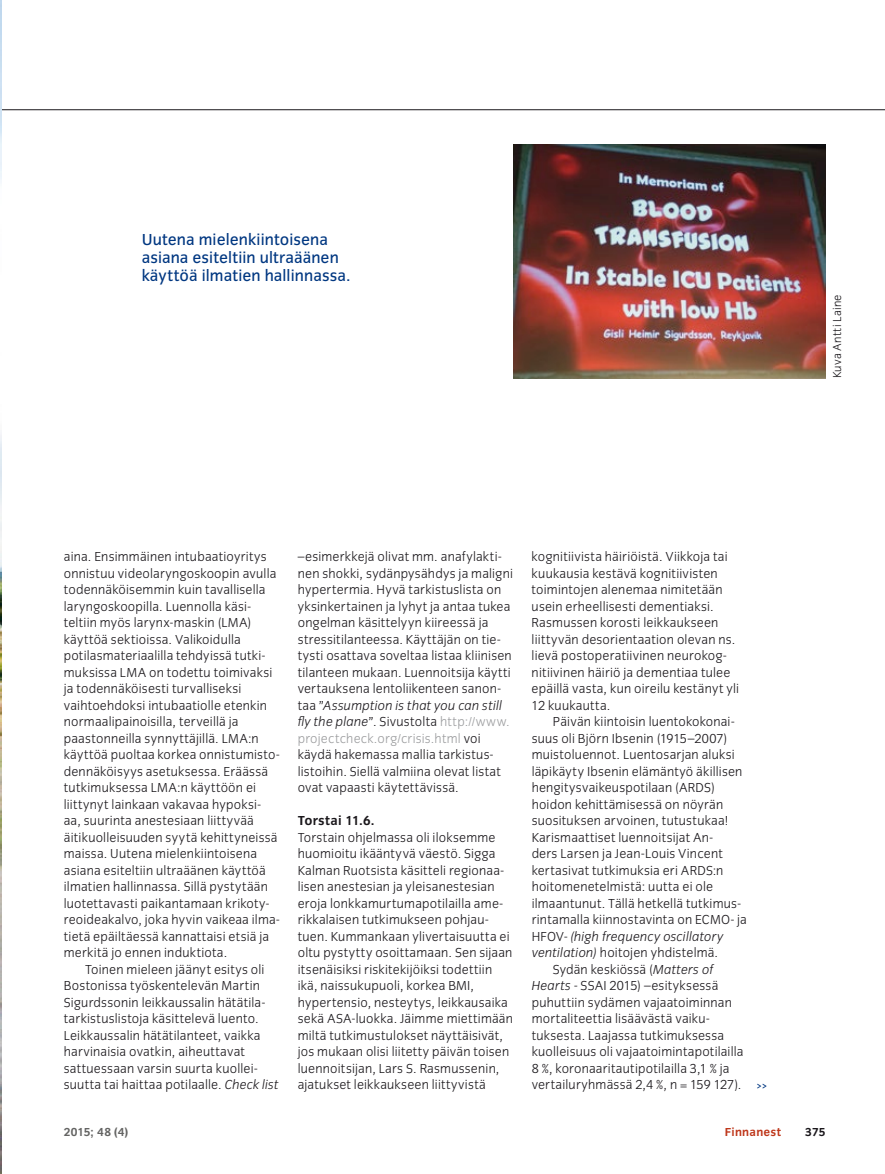
<style>
.page{position:relative;width:885px;height:1174px;background:#fff}
.page>*{position:absolute;margin:0;border:0;box-sizing:border-box;transform-origin:0 0}
.t1{font:16.5px/18px "Congress Sans";letter-spacing:.005em;color:#003781}
.t2{font:300 13.5px/16.5px "Congress Sans";letter-spacing:.015em;color:#1a171b}
.t3{font:italic 300 13.5px "Congress Sans";letter-spacing:.01em;color:#1a171b}
.t4{font:700 13.5px "Congress Sans";letter-spacing:.015em;color:#1a171b}
.t5{font:300 12px "Congress Sans";letter-spacing:.02em;color:#1a171b}
.t6{font:700 12px "Congress Sans";letter-spacing:.015em;color:#646463}
.t7{font:700 12px "Congress Sans";letter-spacing:.02em;color:#be371b}
.t8{font:700 12px "Congress Sans";color:#1a171b}
.t9{font:700 12px "Adobe Caslon Pro";color:#003781}
.s1{font-style:italic}
.s2{color:#9c9d9f}
.s3{font-style:normal}
</style>
<div class="page">
<img style="left:513px;top:145px;width:312px;height:233px">
<hr style="left:0;top:109px;width:884px;height:1px;background:#1a171b">
<img style="left:0;top:0;width:1px;height:1174px">
<p class="t1" style="left:142px;top:231px;width:210px">Uutena mielenkiintoisena asiana esiteltiin ultraäänen käyttöä ilmatien hallinnassa.</p>
<p class="t5" style="left:830px;top:378px;width:85px;rotate:-90deg">Kuva Antti Laine</p>
<p class="t2" style="left:64px;top:548px;width:217px">aina. Ensimmäinen intubaatioyritys onnistuu videolaryngoskoopin avulla todennäköisemmin kuin tavallisella laryngoskoopilla. Luennolla käsi&shy;teltiin myös larynx-maskin (LMA) käyttöä sektioissa. Valikoidulla potilasmateriaalilla tehdyissä tutki&shy;muksissa LMA on todettu toimivaksi ja todennäköisesti turvalliseksi vaihtoehdoksi intubaatiolle etenkin normaalipainoisilla, terveillä ja paastonneilla synnyttäjillä. LMA:n käyttöä puoltaa korkea onnistumisto&shy;dennäköisyys asetuksessa. Eräässä tutkimuksessa LMA:n käyttöön ei liittynyt lainkaan vakavaa hypoksi&shy;aa, suurinta anestesiaan liittyvää äitikuolleisuuden syytä kehittyneissä maissa. Uutena mielenkiintoisena asiana esiteltiin ultraäänen käyttöä ilmatien hallinnassa. Sillä pystytään luotettavasti paikantamaan krikoty&shy;reoideakalvo, joka hyvin vaikeaa ilma&shy;tietä epäiltäessä kannattaisi etsiä ja merkitä jo ennen induktiota.</p>
<p class="t2" style="left:64px;top:961px;width:216px;text-indent:21px">Toinen mieleen jäänyt esitys oli Bostonissa työskentelevän Martin Sigurdssonin leikkaussalin hätätila&shy;tarkistuslistoja käsittelevä luento.<br>Leikkaussalin hätätilanteet, vaikka harvinaisia ovatkin, aiheuttavat sattuessaan varsin suurta kuollei&shy;suutta tai haittaa potilaalle. <span class="s1">Check list</span></p>
<p class="t2" style="left:298px;top:548px;width:217px">–esimerkkejä olivat mm. anafylakti&shy;nen shokki, sydänpysähdys ja maligni hypertermia. Hyvä tarkistuslista on yksinkertainen ja lyhyt ja antaa tukea ongelman käsittelyyn kiireessä ja stressitilanteessa. Käyttäjän on tie&shy;tysti osattava soveltaa listaa kliinisen tilanteen mukaan. Luennoitsija käytti vertauksena lentoliikenteen sanon&shy;taa ”<span class="s1">Assumption is that you can still fly the plane</span>”. Sivustolta <span class="s2">http://www. projectcheck.org/crisis.html</span> voi käydä hakemassa mallia tarkistus&shy;listoihin. Siellä valmiina olevat listat ovat vapaasti käytettävissä.</p>
<p class="t4" style="left:298px;top:813px;width:78px">Torstai 11.6.</p>
<p class="t2" style="left:298px;top:829px;width:217px">Torstain ohjelmassa oli iloksemme huomioitu ikääntyvä väestö. Sigga Kalman Ruotsista käsitteli regionaa&shy;lisen anestesian ja yleisanestesian eroja lonkkamurtumapotilailla ame&shy;rikkalaisen tutkimukseen pohjau&shy;tuen. Kummankaan ylivertaisuutta ei oltu pystytty osoittamaan. Sen sijaan itsenäisiksi riskitekijöiksi todettiin ikä, naissukupuoli, korkea BMI, hypertensio, nesteytys, leikkausaika sekä ASA-luokka. Jäimme miettimään miltä tutkimustulokset näyttäisivät, jos mukaan olisi liitetty päivän toisen luennoitsijan, Lars S. Rasmussenin, ajatukset leikkaukseen liittyvistä</p>
<p class="t2" style="left:531px;top:548px;width:209px">kognitiivista häiriöistä. Viikkoja tai kuukausia kestävä kognitiivisten toimintojen alenemaa nimitetään usein erheellisesti dementiaksi.<br>Rasmussen korosti leikkaukseen liittyvän desorientaation olevan ns. lievä postoperatiivinen neurokog&shy;nitiivinen häiriö ja dementiaa tulee epäillä vasta, kun oireilu kestänyt yli 12 kuukautta.</p>
<p class="t2" style="left:553px;top:713px;width:183px">Päivän kiintoisin luentokokonai-</p>
<p class="t2" style="left:531px;top:730px;width:197px">suus oli Björn Ibsenin (1915–2007)</p>
<p class="t2" style="left:531px;top:746px;width:204px">muistoluennot. Luentosarjan aluksi</p>
<p class="t2" style="left:531px;top:763px;width:212px">läpikäyty Ibsenin elämäntyö äkillisen</p>
<p class="t2" style="left:531px;top:779px;width:185px">hengitysvaikeuspotilaan (ARDS)</p>
<p class="t2" style="left:531px;top:796px;width:193px">hoidon kehittämisessä on nöyrän</p>
<p class="t2" style="left:531px;top:812px;width:198px">suosituksen arvoinen, tutustukaa!</p>
<p class="t2" style="left:531px;top:829px;width:183px">Karismaattiset luennoitsijat An-</p>
<p class="t2" style="left:531px;top:845px;width:193px">ders Larsen ja Jean-Louis Vincent</p>
<p class="t2" style="left:531px;top:862px;width:193px">kertasivat tutkimuksia eri ARDS:n</p>
<p class="t2" style="left:531px;top:878px;width:183px">hoitomenetelmistä: uutta ei ole</p>
<p class="t2" style="left:531px;top:895px;width:211px">ilmaantunut. Tällä hetkellä tutkimus-</p>
<p class="t2" style="left:531px;top:911px;width:217px">rintamalla kiinnostavinta on ECMO- ja</p>
<p class="t3" style="left:531px;top:928px;width:193px"><span class="s3">HFOV-</span> (high frequency oscillatory</p>
<p class="t2" style="left:531px;top:944px;width:188px"><span class="s1">ventilation)</span> hoitojen yhdistelmä.</p>
<p class="t2" style="left:553px;top:961px;width:162px">Sydän keskiössä (<span class="s1">Matters of</span></p>
<p class="t2" style="left:531px;top:977px;width:188px"><span class="s1">Hearts</span> - SSAI 2015) –esityksessä</p>
<p class="t2" style="left:531px;top:994px;width:202px">puhuttiin sydämen vajaatoiminnan</p>
<p class="t2" style="left:531px;top:1010px;width:179px">mortaliteettia lisäävästä vaiku-</p>
<p class="t2" style="left:531px;top:1027px;width:194px">tuksesta. Laajassa tutkimuksessa</p>
<p class="t2" style="left:531px;top:1043px;width:213px">kuolleisuus oli vajaatoimintapotilailla</p>
<p class="t2" style="left:531px;top:1060px;width:199px">8 %, koronaaritautipotilailla 3,1 % ja</p>
<p class="t2" style="left:531px;top:1076px;width:211px">vertailuryhmässä 2,4 %, n = 159 127).</p>
<p class="t9" style="left:756px;top:1078px;width:13px">&gt;&gt;</p>
<p class="t6" style="left:64px;top:1125px;width:66px">2015; 48 (4)</p>
<p class="t7" style="left:724px;top:1125px;width:58px">Finnanest</p>
<p class="t8" style="left:805px;top:1125px;width:22px">375</p>
</div>
